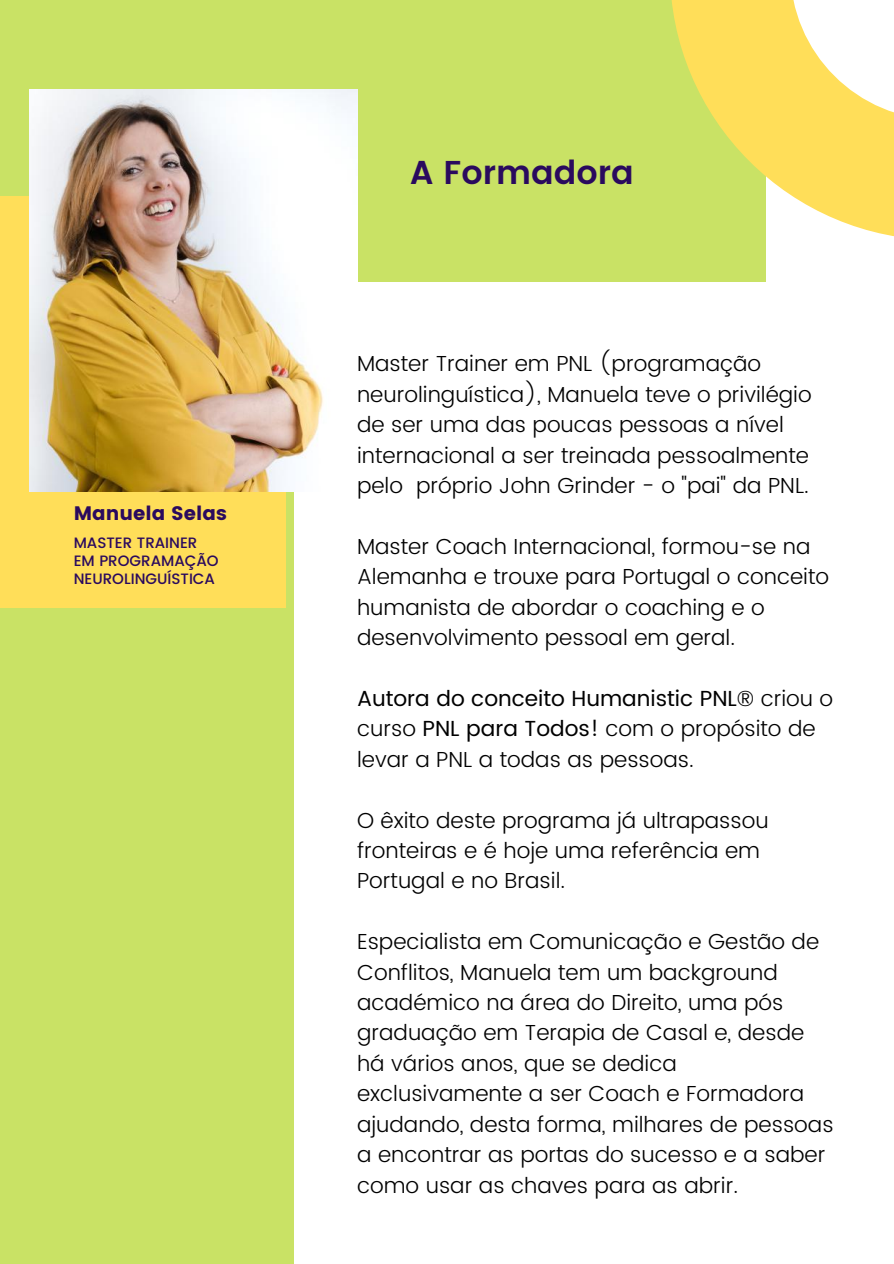
<style>
.page{position:relative;width:894px;height:1264px;background:#fff}
.page>*{position:absolute;margin:0;border:0;box-sizing:border-box;transform-origin:0 0}
.t1{font:600 33px "Poppins";color:#2a0a5e}
.t2{font:300 21.75px/30.5px "Poppins";color:#000}
.t3{font:19.5px "Poppins";color:#2a0a5e}
.t4{font:500 15px/18px "Poppins";color:#2a0a5e}
.s1{font-weight:400}
</style>
<div class="page">
<div style="left:0;top:0;width:765px;height:281px;background:#c9e265"></div>
<div style="left:0;top:329px;width:294px;height:934px;background:#c9e265"></div>
<div style="left:0;top:196px;width:286px;height:412px;background:#ffde59"></div>
<img style="left:29px;top:89px;width:328px;height:402px">
<svg style="left:671px;top:0;width:222px;height:240px;fill:#ffde59"></svg>
<p class="t3" style="left:74px;top:502px;width:155px">Manuela Selas</p>
<p class="t4" style="left:74px;top:534px;width:146px">MASTER TRAINER<br>EM PROGRAMAÇÃO<br>NEUROLINGUÍSTICA</p>
<h1 class="t1" style="left:410px;top:153px;width:225px">A Formadora</h1>
<p class="t2" style="left:357px;top:348px;width:456px">Master Trainer em PNL (programação neurolinguística), Manuela teve o privilégio de ser uma das poucas pessoas a nível internacional a ser treinada pessoalmente pelo próprio John Grinder - o "pai" da PNL.</p>
<p class="t2" style="left:357px;top:531px;width:473px">Master Coach Internacional, formou-se na Alemanha e trouxe para Portugal o conceito humanista de abordar o coaching e o desenvolvimento pessoal em geral.</p>
<p class="t2" style="left:357px;top:683px;width:477px"><span class="s1">Autora do conceito Humanistic PNL®</span> criou o curso <span class="s1">PNL para Todos!</span> com o propósito de levar a PNL a todas as pessoas.</p>
<p class="t2" style="left:357px;top:804px;width:413px">O êxito deste programa já ultrapassou fronteiras e é hoje uma referência em<br>Portugal e no Brasil.</p>
<p class="t2" style="left:357px;top:926px;width:478px">Especialista em Comunicação e Gestão de Conflitos, Manuela tem um background académico na área do Direito, uma pós graduação em Terapia de Casal e, desde há vários anos, que se dedica exclusivamente a ser Coach e Formadora ajudando, desta forma, milhares de pessoas a encontrar as portas do sucesso e a saber como usar as chaves para as abrir.</p>
</div>
